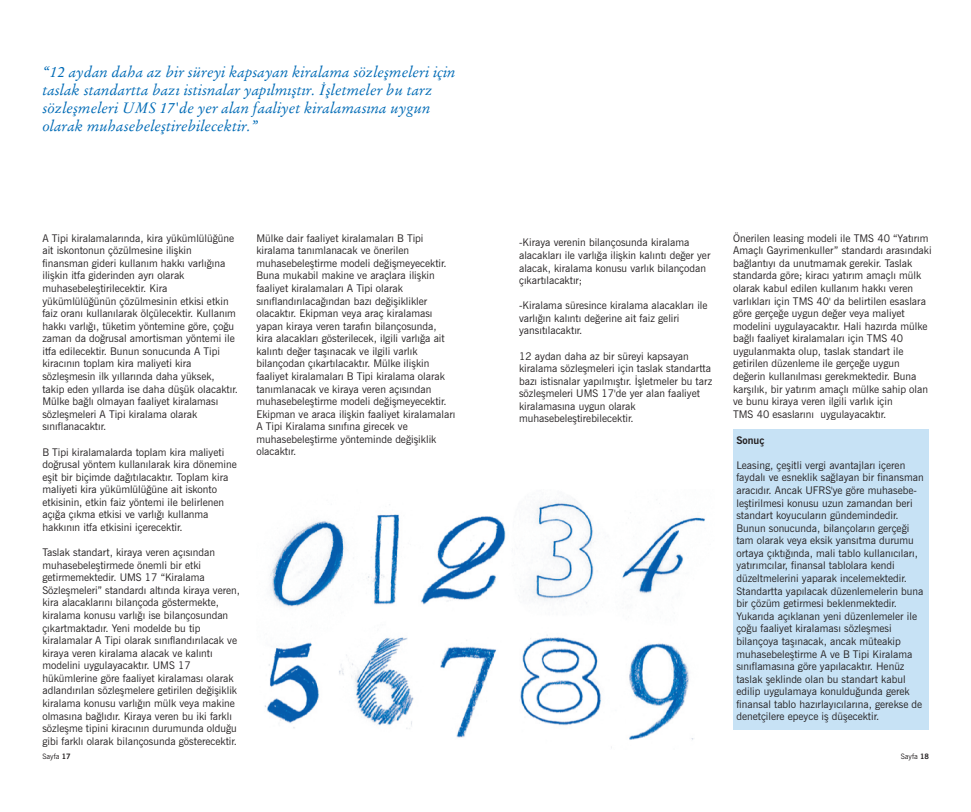
<style>
.page{position:relative;width:971px;height:812px;background:#fff}
.page>*{position:absolute;margin:0;border:0;box-sizing:border-box;transform-origin:0 0}
.t1{font:italic 15px/17.9px "Stempel Garamond";color:#006bb6}
.t2{font:10.5px/12.6px "News Gothic BT";color:#231f20}
.t3{font:700 10.5px "News Gothic BT";color:#231f20}
.t4{font:7.4px "News Gothic BT";color:#231f20}
.s1{font-weight:700}
</style>
<div class="page">
<div style="left:733px;top:429px;width:195px;height:300px;background:#c7e2f5"></div>
<img style="left:265px;top:499px;width:440px;height:249px">
<h1 class="t1" style="left:42px;top:65px;width:414px">“12 aydan daha az bir süreyi kapsayan kiralama sözleþmeleri için taslak standartta bazý istisnalar yapýlmýþtýr. Ýþletmeler bu tarz sözleþmeleri UMS 17'de yer alan faaliyet kiralamasýna uygun olarak muhasebeleþtirebilecektir.”</h1>
<p class="t2" style="left:42px;top:233px;width:197px">A Tipi kiralamalarýnda, kira yükümlülüðüne ait iskontonun çözülmesine iliþkin finansman gideri kullaným hakký varlýðýna iliþkin itfa giderinden ayrý olarak muhasebeleþtirilecektir. Kira yükümlülüðünün çözülmesinin etkisi etkin faiz oraný kullanýlarak ölçülecektir. Kullaným hakký varlýðý, tüketim yöntemine göre, çoðu zaman da doðrusal amortisman yöntemi ile itfa edilecektir. Bunun sonucunda A Tipi kiracýnýn toplam kira maliyeti kira sözleþmesin ilk yýllarýnda daha yüksek, takip eden yýllarda ise daha düþük olacaktýr.<br>Mülke baðlý olmayan faaliyet kiralamasý sözleþmeleri A Tipi kiralama olarak sýnýflanacaktýr.</p>
<p class="t2" style="left:42px;top:446px;width:196px">B Tipi kiralamalarda toplam kira maliyeti doðrusal yöntem kullanýlarak kira dönemine eþit bir biçimde daðýtýlacaktýr. Toplam kira maliyeti kira yükümlülüðüne ait iskonto etkisinin, etkin faiz yöntemi ile belirlenen açýða çýkma etkisi ve varlýðý kullanma hakkýnýn itfa etkisini içerecektir.</p>
<p class="t2" style="left:42px;top:547px;width:199px">Taslak standart, kiraya veren açýsýndan muhasebeleþtirmede önemli bir etki getirmemektedir. UMS 17 “Kiralama Sözleþmeleri” standardý altýnda kiraya veren, kira alacaklarýný bilançoda göstermekte, kiralama konusu varlýðý ise bilançosundan çýkartmaktadýr. Yeni modelde bu tip kiralamalar A Tipi olarak sýnýflandýrýlacak ve kiraya veren kiralama alacak ve kalýntý modelini uygulayacaktýr. UMS 17 hükümlerine göre faaliyet kiralamasý olarak adlandýrýlan sözleþmelere getirilen deðiþiklik kiralama konusu varlýðýn mülk veya makine olmasýna baðlýdýr. Kiraya veren bu iki farklý sözleþme tipini kiracýnýn durumunda olduðu gibi farklý olarak bilançosunda gösterecektir.</p>
<p class="t2" style="left:256px;top:233px;width:200px">Mülke dair faaliyet kiralamalarý B Tipi kiralama tanýmlanacak ve önerilen muhasebeleþtirme modeli deðiþmeyecektir.<br>Buna mukabil makine ve araçlara iliþkin faaliyet kiralamalarý A Tipi olarak sýnýflandýrýlacaðýndan bazý deðiþiklikler olacaktýr. Ekipman veya araç kiralamasý yapan kiraya veren tarafýn bilançosunda, kira alacaklarý gösterilecek, ilgili varlýða ait kalýntý deðer taþýnacak ve ilgili varlýk bilançodan çýkartýlacaktýr. Mülke iliþkin faaliyet kiralamalarý B Tipi kiralama olarak tanýmlanacak ve kiraya veren açýsýndan muhasebeleþtirme modeli deðiþmeyecektir.<br>Ekipman ve araca iliþkin faaliyet kiralamalarý A Tipi Kiralama sýnýfýna girecek ve muhasebeleþtirme yönteminde deðiþiklik olacaktýr.</p>
<p class="t2" style="left:733px;top:233px;width:200px">Önerilen leasing modeli ile TMS 40 “Yatýrým Amaçlý Gayrimenkuller” standardý arasýndaki baðlantýyý da unutmamak gerekir. Taslak standarda göre; kiracý yatýrým amaçlý mülk olarak kabul edilen kullaným hakký veren varlýklarý için TMS 40' da belirtilen esaslara göre gerçeðe uygun deðer veya maliyet modelini uygulayacaktýr. Hali hazýrda mülke baðlý faaliyet kiralamalarý için TMS 40 uygulanmakta olup, taslak standart ile getirilen düzenleme ile gerçeðe uygun deðerin kullanýlmasý gerekmektedir. Buna karþýlýk, bir yatýrým amaçlý mülke sahip olan ve bunu kiraya veren ilgili varlýk için<br>TMS 40 esaslarýný uygulayacaktýr.</p>
<p class="t2" style="left:519px;top:237px;width:193px">-Kiraya verenin bilançosunda kiralama alacaklarý ile varlýða iliþkin kalýntý deðer yer alacak, kiralama konusu varlýk bilançodan çýkartýlacaktýr;</p>
<p class="t2" style="left:519px;top:300px;width:190px">-Kiralama süresince kiralama alacaklarý ile varlýðýn kalýntý deðerine ait faiz geliri yansýtýlacaktýr.</p>
<p class="t2" style="left:519px;top:350px;width:195px">12 aydan daha az bir süreyi kapsayan kiralama sözleþmeleri için taslak standartta bazý istisnalar yapýlmýþtýr. Ýþletmeler bu tarz sözleþmeleri UMS 17'de yer alan faaliyet kiralamasýna uygun olarak muhasebeleþtirebilecektir.</p>
<p class="t3" style="left:736px;top:436px;width:30px">Sonuç</p>
<p class="t2" style="left:736px;top:460px;width:189px">Leasing, çeþitli vergi avantajlarý içeren faydalý ve esneklik saðlayan bir finansman aracýdýr. Ancak UFRS'ye göre muhasebe&shy;leþtirilmesi konusu uzun zamandan beri standart koyucularýn gündemindedir.<br>Bunun sonucunda, bilançolarýn gerçeði tam olarak veya eksik yansýtma durumu ortaya çýktýðýnda, mali tablo kullanýcýlarý, yatýrýmcýlar, finansal tablolara kendi düzeltmelerini yaparak incelemektedir.<br>Standartta yapýlacak düzenlemelerin buna bir çözüm getirmesi beklenmektedir.<br>Yukarýda açýklanan yeni düzenlemeler ile çoðu faaliyet kiralamasý sözleþmesi bilançoya taþýnacak, ancak müteakip muhasebeleþtirme A ve B Tipi Kiralama sýnýflamasýna göre yapýlacaktýr. Henüz taslak þeklinde olan bu standart kabul edilip uygulamaya konulduðunda gerek finansal tablo hazýrlayýcýlarýna, gerekse de denetçilere epeyce iþ düþecektir.</p>
<p class="t4" style="left:42px;top:753px;width:30px">Sayfa <span class="s1">17</span></p>
<p class="t4" style="left:900px;top:753px;width:30px">Sayfa <span class="s1">18</span></p>
</div>
